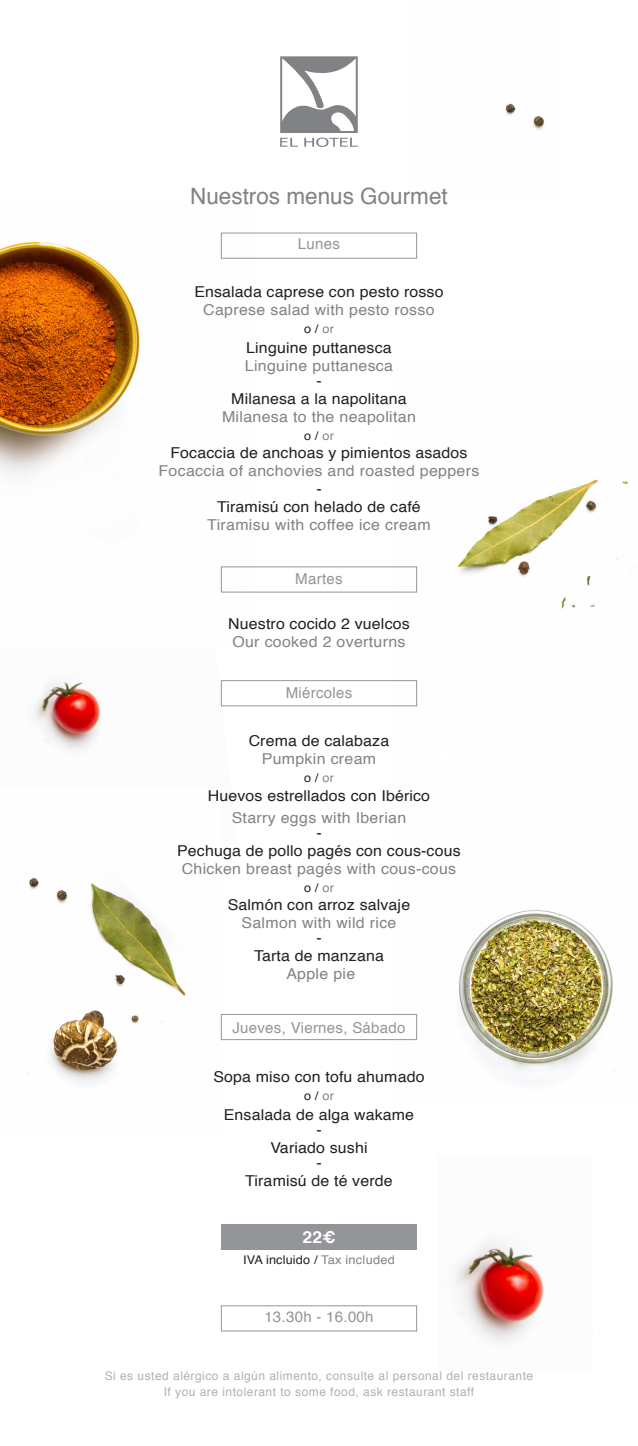
<style>
.page{position:relative;width:638px;height:1446px;background:#fff}
.page>*{position:absolute;margin:0;border:0;box-sizing:border-box;transform-origin:0 0}
.t1{font:22.5px "Helvetica";color:#808285}
.t2{font:700 16.5px "Helvetica";color:#fff;scale:1.06 1}
.t3{font:15px "Helvetica";letter-spacing:.01em;color:#231f20;scale:1.06 1}
.t4{font:15px "Helvetica";letter-spacing:.02em;color:#808285;scale:1.06 1}
.t5{font:15px "Helvetica";letter-spacing:.02em;color:#939598}
.t6{font:12px "Helvetica";letter-spacing:.04em;color:#b0b1b5}
.t7{font:12px "Helvetica";letter-spacing:.02em;color:#231f20;scale:1.06 1}
.s1{color:#808285}
</style>
<div class="page">
<img style="left:392px;top:401px;width:237px;height:208px">
<img style="left:455px;top:1241px;width:89px;height:102px">
<img style="left:505px;top:103px;width:40px;height:27px">
<img style="left:34px;top:680px;width:203px;height:71px">
<img style="left:28px;top:878px;width:193px;height:205px">
<img style="left:0;top:232px;width:253px;height:361px">
<img style="left:392px;top:663px;width:230px;height:420px">
<div style="left:221px;top:1224px;width:196px;height:25px;background:#939598"></div>
<svg style="left:280px;top:56px;width:78px;height:91px"></svg>
<div style="left:221px;top:1305px;width:196px;height:26px;border:1px solid #939598"></div>
<div style="left:221px;top:1014px;width:196px;height:26px;border:1px solid #939598"></div>
<div style="left:221px;top:680px;width:196px;height:26px;border:1px solid #939598"></div>
<div style="left:221px;top:233px;width:196px;height:25px;border:1px solid #939598"></div>
<p class="t1" style="left:190px;top:179px;width:259px">Nuestros menus Gourmet</p>
<p class="t5" style="left:298px;top:232px;width:44px">Lunes</p>
<p class="t3" style="left:194px;top:280px;width:237px">Ensalada caprese con pesto rosso</p>
<p class="t4" style="left:203px;top:298px;width:220px">Caprese salad with pesto rosso</p>
<p class="t7" style="left:304px;top:320px;width:30px">o / <span class="s1">or</span></p>
<p class="t3" style="left:246px;top:336px;width:139px">Linguine puttanesca</p>
<p class="t4" style="left:245px;top:354px;width:141px">Linguine puttanesca</p>
<p class="t3" style="left:316px;top:369px;width:7px">-</p>
<p class="t3" style="left:231px;top:387px;width:167px">Milanesa a la napolitana</p>
<p class="t4" style="left:222px;top:405px;width:184px">Milanesa to the neapolitan</p>
<p class="t7" style="left:304px;top:426px;width:30px">o / <span class="s1">or</span></p>
<p class="t3" style="left:170px;top:441px;width:282px">Focaccia de anchoas y pimientos asados</p>
<p class="t4" style="left:159px;top:459px;width:304px">Focaccia of anchovies and roasted peppers</p>
<p class="t3" style="left:316px;top:477px;width:7px">-</p>
<p class="t3" style="left:217px;top:495px;width:194px">Tiramisú con helado de café</p>
<p class="t4" style="left:207px;top:513px;width:212px">Tiramisu with coffee ice cream</p>
<p class="t5" style="left:295px;top:567px;width:49px">Martes</p>
<p class="t3" style="left:228px;top:612px;width:173px">Nuestro cocido 2 vuelcos</p>
<p class="t4" style="left:232px;top:630px;width:165px">Our cooked 2 overturns</p>
<p class="t5" style="left:286px;top:681px;width:68px">Miércoles</p>
<p class="t3" style="left:249px;top:729px;width:134px">Crema de calabaza</p>
<p class="t4" style="left:262px;top:747px;width:109px">Pumpkin cream</p>
<p class="t7" style="left:304px;top:768px;width:30px">o / <span class="s1">or</span></p>
<p class="t3" style="left:208px;top:784px;width:211px">Huevos estrellados con Ibérico</p>
<p class="t4" style="left:232px;top:805px;width:166px">Starry eggs with Iberian</p>
<p class="t3" style="left:316px;top:820px;width:7px">-</p>
<p class="t3" style="left:177px;top:838px;width:269px">Pechuga de pollo pagés con cous-cous</p>
<p class="t4" style="left:182px;top:856px;width:260px">Chicken breast pagés with cous-cous</p>
<p class="t7" style="left:304px;top:878px;width:30px">o / <span class="s1">or</span></p>
<p class="t3" style="left:228px;top:892px;width:174px">Salmón con arroz salvaje</p>
<p class="t4" style="left:241px;top:910px;width:148px">Salmon with wild rice</p>
<p class="t3" style="left:316px;top:925px;width:7px">-</p>
<p class="t3" style="left:254px;top:943px;width:124px">Tarta de manzana</p>
<p class="t4" style="left:286px;top:961px;width:67px">Apple pie</p>
<p class="t5" style="left:232px;top:1015px;width:175px">Jueves, Viernes, Sábado</p>
<p class="t3" style="left:213px;top:1065px;width:201px">Sopa miso con tofu ahumado</p>
<p class="t7" style="left:304px;top:1086px;width:30px">o / <span class="s1">or</span></p>
<p class="t3" style="left:224px;top:1102px;width:181px">Ensalada de alga wakame</p>
<p class="t3" style="left:316px;top:1117px;width:7px">-</p>
<p class="t3" style="left:270px;top:1135px;width:93px">Variado sushi</p>
<p class="t3" style="left:316px;top:1150px;width:7px">-</p>
<p class="t3" style="left:245px;top:1168px;width:141px">Tiramisú de té verde</p>
<p class="t2" style="left:302px;top:1223px;width:32px">22€</p>
<p class="t7" style="left:243px;top:1250px;width:144px">IVA incluido / <span class="s1">Tax included</span></p>
<p class="t5" style="left:264px;top:1305px;width:111px">13.30h - 16.00h</p>
<p class="t6" style="left:105px;top:1366px;width:430px">Si es usted alérgico a algún alimento, consulte al personal del restaurante</p>
<p class="t6" style="left:164px;top:1382px;width:312px">If you are intolerant to some food, ask restaurant staff</p>
</div>
